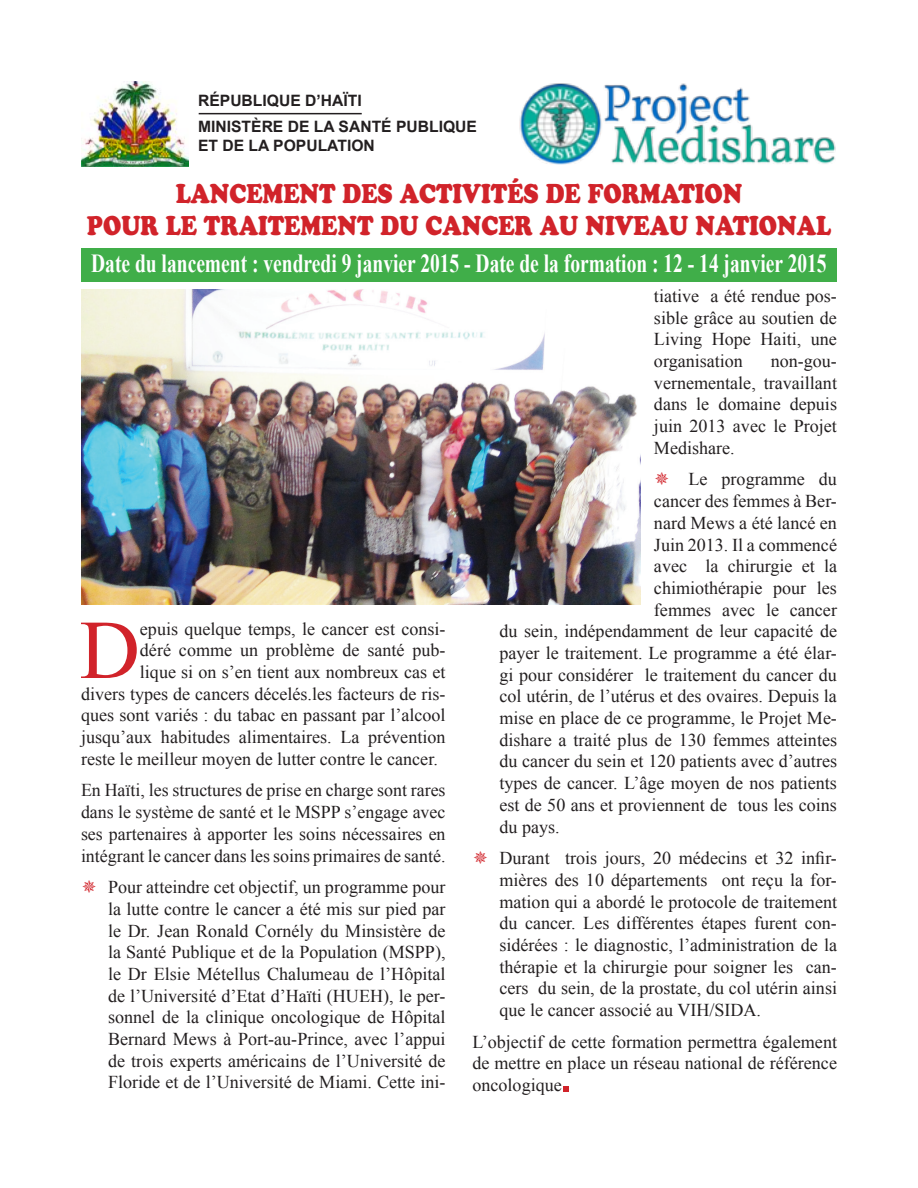
<style>
.page{position:relative;width:918px;height:1188px;background:#fff}
.page>*{position:absolute;margin:0;border:0;box-sizing:border-box;transform-origin:0 0}
.t1{font:83.55px "Times New Roman";color:#d1232a}
.t2{font:27px "Cooper Black Std";color:#d1232a;scale:.83 1}
.t3{font:700 25.95px "Times New Roman";color:#fff;scale:.75 1}
.t4{font:18.15px/21.8px "Times New Roman";color:#231f20;text-align:justify}
.t5{font:700 15.6px "Arial";color:#231f20}
</style>
<div class="page">
<img style="left:519px;top:83px;width:317px;height:81px">
<img style="left:81px;top:81px;width:107px;height:85px">
<hr style="left:199px;top:113px;width:163px;height:1px;background:#231f20">
<div style="left:81px;top:249px;width:756px;height:33px;background:#40ae49"></div>
<img style="left:81px;top:289px;width:559px;height:315px">
<svg style="left:563px;top:1086px;width:6px;height:5px"></svg>
<p class="t5" style="left:198px;top:91px;width:165px">RÉPUBLIQUE D’HAÏTI</p>
<p class="t5" style="left:198px;top:116px;width:280px">MINISTÈRE DE LA SANTÉ PUBLIQUE</p>
<p class="t5" style="left:198px;top:135px;width:178px">ET DE LA POPULATION</p>
<p class="t2" style="left:176px;top:177px;width:684px">LANCEMENT DES ACTIVITÉS DE FORMATION</p>
<p class="t2" style="left:87px;top:209px;width:898px">POUR LE TRAITEMENT DU CANCER AU NIVEAU NATIONAL</p>
<p class="t3" style="left:91px;top:245px;width:982px">Date du lancement : vendredi 9 janvier 2015 - Date de la formation : 12 - 14 janvier 2015</p>
<p class="t4" style="left:654px;top:285px;width:185px">tiative a été rendue pos&shy;sible grâce au soutien de Living Hope Haiti, une organisation</p>
<p class="t4" style="left:654px;top:350px;width:185px;text-indent:117px">non-gou&shy;vernementale, travaillant dans le domaine depuis juin 2013 avec le Projet Medishare.</p>
<p class="t4" style="left:689px;top:468px;width:150px">Le programme du</p>
<p class="t4" style="left:654px;top:490px;width:185px">cancer des femmes à Ber-</p>
<p class="t4" style="left:654px;top:512px;width:185px">nard Mews a été lancé en</p>
<p class="t4" style="left:654px;top:533px;width:185px">Juin 2013. Il a commencé</p>
<p class="t4" style="left:654px;top:555px;width:185px">avec la chirurgie et la</p>
<p class="t4" style="left:654px;top:577px;width:185px">chimiothérapie pour les</p>
<p class="t4" style="left:654px;top:598px;width:185px">femmes avec le cancer</p>
<p class="t4" style="left:500px;top:620px;width:339px">du sein, indépendamment de leur capacité de</p>
<p class="t4" style="left:500px;top:642px;width:339px">payer le traitement. Le programme a été élar-</p>
<p class="t4" style="left:500px;top:663px;width:339px">gi pour considérer le traitement du cancer du</p>
<p class="t4" style="left:500px;top:685px;width:339px">col utérin, de l’utérus et des ovaires. Depuis la</p>
<p class="t4" style="left:500px;top:707px;width:339px">mise en place de ce programme, le Projet Me-</p>
<p class="t4" style="left:500px;top:729px;width:339px">dishare a traité plus de 130 femmes atteintes</p>
<p class="t4" style="left:500px;top:750px;width:339px">du cancer du sein et 120 patients avec d’autres</p>
<p class="t4" style="left:500px;top:772px;width:339px">types de cancer. L’âge moyen de nos patients</p>
<p class="t4" style="left:500px;top:794px;width:339px">est de 50 ans et proviennent de tous les coins</p>
<p class="t4" style="left:500px;top:815px;width:62px">du pays.</p>
<p class="t4" style="left:500px;top:847px;width:339px">Durant trois jours, 20 médecins et 32 infir&shy;mières des 10 départements ont reçu la for&shy;mation qui a abordé le protocole de traitement du cancer. Les différentes étapes furent con&shy;sidérées : le diagnostic, l’administration de la thérapie et la chirurgie pour soigner les can&shy;cers du sein, de la prostate, du col utérin ainsi que le cancer associé au VIH/SIDA.</p>
<p class="t4" style="left:472px;top:1030px;width:366px">L’objectif de cette formation permettra également de mettre en place un réseau national de référence oncologique</p>
<p class="t1" style="left:80px;top:594px;width:62px">D</p>
<p class="t4" style="left:140px;top:617px;width:307px">epuis quelque temps, le cancer est consi-</p>
<p class="t4" style="left:140px;top:639px;width:307px">déré comme un problème de santé pub-</p>
<p class="t4" style="left:140px;top:661px;width:307px">lique si on s’en tient aux nombreux cas et</p>
<p class="t4" style="left:81px;top:682px;width:366px">divers types de cancers décelés.les facteurs de ris-</p>
<p class="t4" style="left:81px;top:704px;width:366px">ques sont variés : du tabac en passant par l’alcool</p>
<p class="t4" style="left:81px;top:726px;width:366px">jusqu’aux habitudes alimentaires. La prévention</p>
<p class="t4" style="left:81px;top:748px;width:358px">reste le meilleur moyen de lutter contre le cancer.</p>
<p class="t4" style="left:81px;top:779px;width:366px">En Haïti, les structures de prise en charge sont rares dans le système de santé et le MSPP s’engage avec ses partenaires à apporter les soins nécessaires en intégrant le cancer dans les soins primaires de santé.</p>
<p class="t4" style="left:108px;top:876px;width:339px">Pour atteindre cet objectif, un programme pour la lutte contre le cancer a été mis sur pied par le Dr. Jean Ronald Cornély du Minsistère de la Santé Publique et de la Population (MSPP), le Dr Elsie Métellus Chalumeau de l’Hôpital de l’Université d’Etat d’Haïti (HUEH), le per&shy;sonnel de la clinique oncologique de Hôpital Bernard Mews à Port-au-Prince, avec l’appui de trois experts américains de l’Université de Floride et de l’Université de Miami. Cette ini-</p>
</div>
